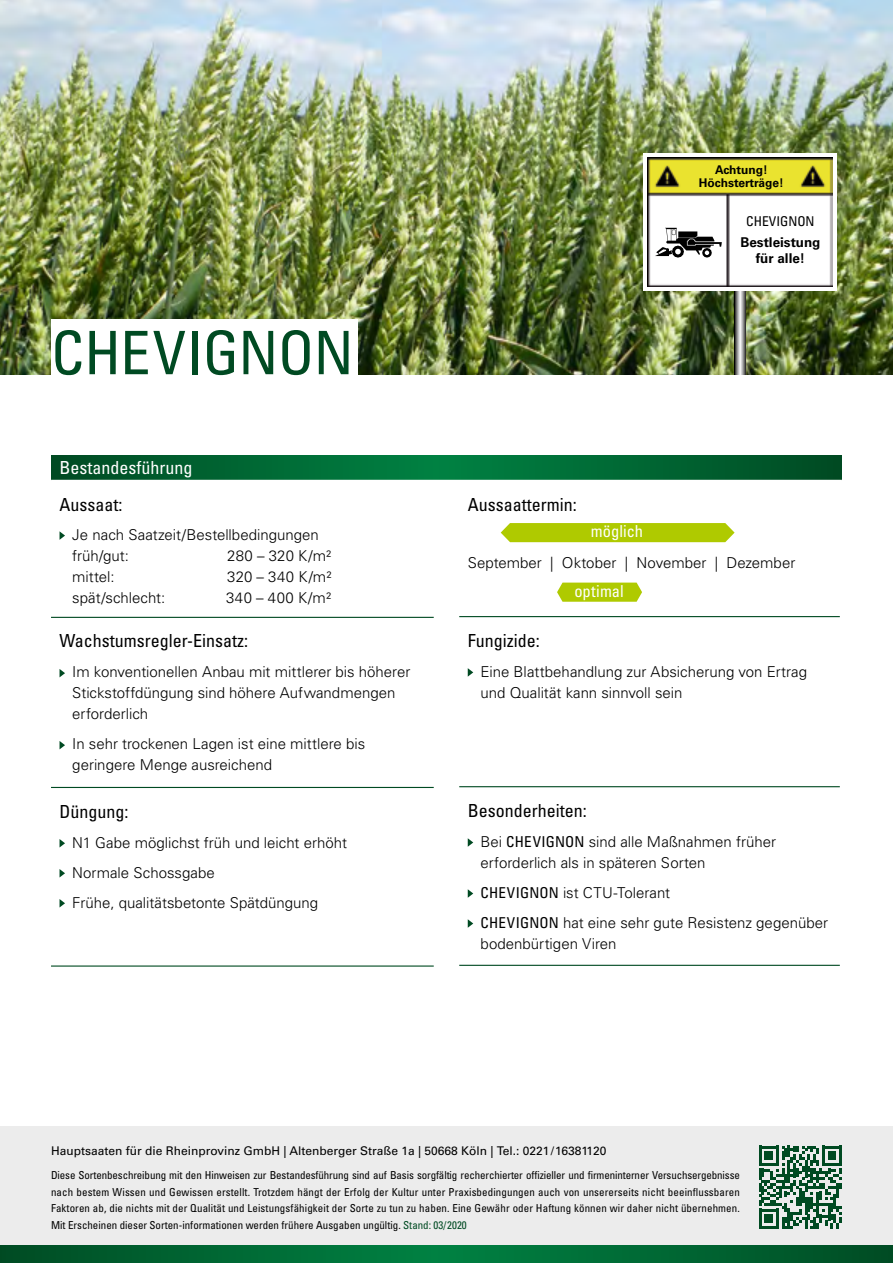
<style>
.page{position:relative;width:893px;height:1263px;background:#fff}
.page>*{position:absolute;margin:0;border:0;box-sizing:border-box;transform-origin:0 0}
.t1{font:condensed 60px "Univers LT Std";letter-spacing:-.01em;color:#004a22}
.t2{font:condensed 18px "Univers LT Std";color:#000}
.t3{font:condensed 18px "Univers LT Std";color:#fff}
.t4{font:condensed 16.5px "Univers LT Std";color:#fff}
.t5{font:300 15px/21px "Univers LT Std";color:#000}
.t6{font:700 13.5px/16.2px "Univers LT Std";color:#000;text-align:center}
.t7{font:condensed 13.5px "Univers LT Std";color:#000}
.t8{font:12px "Univers LT Std";color:#000}
.t9{font:700 12px/13.5px "Univers LT Std";color:#000;text-align:center}
.t10{font:condensed 10.95px/16.5px "Univers LT Std";color:#000;text-align:justify}
.s1{font-weight:400;font-stretch:condensed}
.s2{color:#004a22}
</style>
<div class="page">
<div style="left:0;top:1127px;width:893px;height:119px;background:#ececec"></div>
<svg style="left:0;top:1246px;width:893px;height:17px;background:#063"></svg>
<img style="left:0;top:0;width:893px;height:374px">
<div style="left:51px;top:319px;width:306px;height:55px;background:#fff"></div>
<hr style="left:51px;top:787px;width:383px;height:1px;background:#004a22">
<hr style="left:51px;top:965px;width:383px;height:2px;background:#004a22">
<hr style="left:51px;top:617px;width:383px;height:1px;background:#004a22">
<svg style="left:60px;top:531px;width:5px;height:9px"></svg>
<svg style="left:60px;top:669px;width:5px;height:8px"></svg>
<svg style="left:60px;top:741px;width:5px;height:8px"></svg>
<svg style="left:60px;top:839px;width:5px;height:8px"></svg>
<svg style="left:60px;top:869px;width:5px;height:8px"></svg>
<svg style="left:60px;top:899px;width:5px;height:8px"></svg>
<hr style="left:459px;top:616px;width:381px;height:1px;background:#004a22">
<hr style="left:459px;top:786px;width:381px;height:1px;background:#004a22">
<hr style="left:459px;top:965px;width:381px;height:1px;background:#004a22">
<svg style="left:468px;top:668px;width:5px;height:9px"></svg>
<svg style="left:468px;top:838px;width:5px;height:9px"></svg>
<svg style="left:468px;top:889px;width:5px;height:9px"></svg>
<svg style="left:468px;top:919px;width:5px;height:9px"></svg>
<svg style="left:501px;top:523px;width:234px;height:19px;background:#b2cc0a"></svg>
<svg style="left:557px;top:583px;width:85px;height:19px;background:#b5cd13"></svg>
<svg style="left:734px;top:290px;width:11px;height:84px"></svg>
<div style="left:643px;top:153px;width:193px;height:137px;background:#fff"></div>
<img style="left:647px;top:157px;width:186px;height:129px">
<svg style="left:655px;top:226px;width:67px;height:32px"></svg>
<svg style="left:759px;top:1145px;width:83px;height:84px"></svg>
<svg style="left:51px;top:455px;width:791px;height:25px;background:#026734"></svg>
<p class="t9" style="left:699px;top:163px;width:86px">Achtung!<br>Höchsterträge!</p>
<h1 class="t1" style="left:51px;top:315px;width:304px">CHEVIGNON</h1>
<p class="t3" style="left:60px;top:456px;width:134px">Bestandesführung</p>
<p class="t2" style="left:60px;top:493px;width:64px">Aussaat:</p>
<p class="t5" style="left:72px;top:524px;width:248px">Je nach Saatzeit/Bestellbedingungen früh/gut:</p>
<p class="t5" style="left:227px;top:545px;width:105px">280 – 320 K/m²</p>
<p class="t5" style="left:72px;top:566px;width:44px">mittel:</p>
<p class="t5" style="left:227px;top:566px;width:106px">320 – 340 K/m²</p>
<p class="t5" style="left:72px;top:587px;width:95px">spät/schlecht:</p>
<p class="t5" style="left:226px;top:587px;width:107px">340 – 400 K/m²</p>
<p class="t2" style="left:60px;top:630px;width:190px">Wachstumsregler-Einsatz:</p>
<p class="t5" style="left:72px;top:662px;width:340px">Im konventionellen Anbau mit mittlerer bis höherer<br>Stickstoffdüngung sind höhere Aufwandmengen erforderlich</p>
<p class="t5" style="left:72px;top:734px;width:294px">In sehr trockenen Lagen ist eine mittlere bis geringere Menge ausreichend</p>
<p class="t2" style="left:60px;top:800px;width:70px">Düngung:</p>
<p class="t5" style="left:72px;top:827px;width:276px;line-height:30px">N1 Gabe möglichst früh und leicht erhöht<br>Normale Schossgabe<br>Frühe, qualitätsbetonte Spätdüngung</p>
<p class="t2" style="left:468px;top:493px;width:110px">Aussaattermin:</p>
<p class="t4" style="left:591px;top:521px;width:54px">möglich</p>
<p class="t7" style="left:746px;top:212px;width:70px">CHEVIGNON</p>
<p class="t6" style="left:740px;top:234px;width:82px">Bestleistung für alle!</p>
<p class="t5" style="left:468px;top:552px;width:329px">September | Oktober | November | Dezember</p>
<p class="t4" style="left:574px;top:581px;width:51px">optimal</p>
<p class="t2" style="left:468px;top:629px;width:73px">Fungizide:</p>
<p class="t5" style="left:480px;top:661px;width:328px">Eine Blattbehandlung zur Absicherung von Ertrag und Qualität kann sinnvoll sein</p>
<p class="t2" style="left:468px;top:799px;width:120px">Besonderheiten:</p>
<p class="t5" style="left:480px;top:831px;width:297px">Bei <span class="s1">CHEVIGNON</span> sind alle Maßnahmen früher erforderlich als in späteren Sorten</p>
<p class="t5" style="left:480px;top:877px;width:349px;line-height:30px"><span class="s1">CHEVIGNON</span> ist CTU-Tolerant<br><span class="s1">CHEVIGNON</span> hat eine sehr gute Resistenz gegenüber</p>
<p class="t5" style="left:480px;top:933px;width:137px">bodenbürtigen Viren</p>
<p class="t8" style="left:51px;top:1144px;width:557px">Hauptsaaten für die Rheinprovinz GmbH | Altenberger Straße 1a | 50668 Köln | Tel.: 0221/16381120</p>
<p class="t10" style="left:51px;top:1167px;width:690px">Diese Sortenbeschreibung mit den Hinweisen zur Bestandesführung sind auf Basis sorgfältig recherchierter offizieller und firmeninterner Versuchsergebnisse nach bestem Wissen und Gewissen erstellt. Trotzdem hängt der Erfolg der Kultur unter Praxisbedingungen auch von unsererseits nicht beeinflussbaren Faktoren ab, die nichts mit der Qualität und Leistungsfähigkeit der Sorte zu tun zu haben. Eine Gewähr oder Haftung können wir daher nicht übernehmen.<br>Mit Erscheinen dieser Sorten-informationen werden frühere Ausgaben ungültig. <span class="s2">Stand: 03/2020</span></p>
</div>
